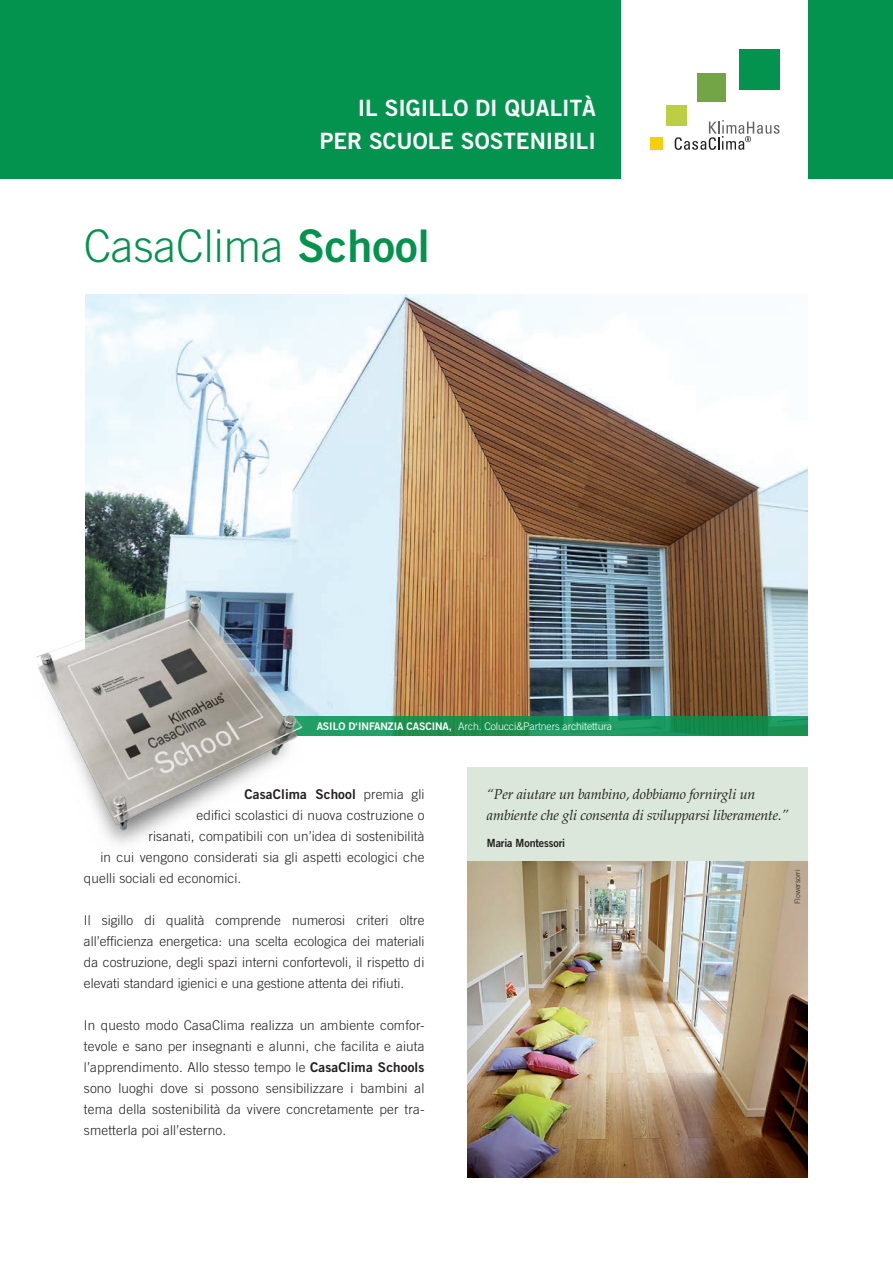
<style>
.page{position:relative;width:893px;height:1263px;background:#fff}
.page>*{position:absolute;margin:0;border:0;box-sizing:border-box;transform-origin:0 0}
.t1{font:300 45px "Trade Gothic";color:#03934e}
.t2{font:22.5px/33px "Trade Gothic Bold Two";color:#fff;text-align:right}
.t3{font:italic 14.25px/21px "Palatino";letter-spacing:-.01em;color:#231f20}
.t4{font:300 13.5px/21px "Trade Gothic";letter-spacing:.01em;color:#231f20;text-align:justify}
.t5{font:13.5px "Trade Gothic Bold Two";letter-spacing:.01em;color:#231f20}
.t6{font:11.25px "Trade Gothic Bold Two";letter-spacing:-.01em;color:#231f20;scale:.95 1}
.t7{font:300 10.5px "Trade Gothic";letter-spacing:-.01em;color:#fff}
.t8{font:300 7.5px "Trade Gothic";letter-spacing:-.01em;color:#231f20}
.s1{font-family:"Trade Gothic Bold Two";font-weight:400}
.s2{font-family:"Trade Gothic";font-weight:300}
</style>
<div class="page">
<div style="left:0;top:0;width:893px;height:178px;background:#03934e"></div>
<div style="left:622px;top:0;width:186px;height:192px;background:#fff"></div>
<div style="left:650px;top:138px;width:13px;height:12px;background:#f3cf10"></div>
<div style="left:667px;top:106px;width:20px;height:20px;background:#bcce45"></div>
<div style="left:697px;top:73px;width:28px;height:29px;background:#73a547"></div>
<div style="left:739px;top:49px;width:41px;height:41px;background:#03934e"></div>
<svg style="left:675px;top:120px;width:105px;height:30px"></svg>
<img style="left:85px;top:295px;width:723px;height:421px">
<div style="left:468px;top:767px;width:340px;height:95px;background:#dae7da"></div>
<img style="left:468px;top:862px;width:340px;height:316px">
<svg style="left:336px;top:716px;width:472px;height:20px;background:#1a9256"></svg>
<img style="left:36px;top:573px;width:300px;height:271px">
<p class="t2" style="left:320px;top:91px;width:278px">IL SIGILLO DI QUALITÀ<br>PER SCUOLE SOSTENIBILI</p>
<p class="t1" style="left:84px;top:219px;width:348px">CasaClima <span class="s1">School</span></p>
<p class="t7" style="left:317px;top:720px;width:297px"><span class="s1">ASILO D‘INFANZIA CASCINA,</span> Arch. Colucci&amp;Partners architettura</p>
<p class="t5" style="left:244px;top:785px;width:181px">CasaClima School <span class="s2">premia gli</span></p>
<p class="t4" style="left:196px;top:804px;width:230px">edifici scolastici di nuova costruzione o</p>
<p class="t4" style="left:148px;top:825px;width:277px">risanati, compatibili con un’idea di sostenibilità</p>
<p class="t4" style="left:100px;top:846px;width:326px">in cui vengono considerati sia gli aspetti ecologici che</p>
<p class="t4" style="left:84px;top:867px;width:159px">quelli sociali ed economici.</p>
<p class="t4" style="left:84px;top:909px;width:342px">Il sigillo di qualità comprende numerosi criteri oltre all’efficienza energetica: una scelta ecologica dei materiali da costruzione, degli spazi interni confortevoli, il rispetto di elevati standard igienici e una gestione attenta dei rifiuti.</p>
<p class="t4" style="left:84px;top:1014px;width:342px">In questo modo CasaClima realizza un ambiente comfor&shy;tevole e sano per insegnanti e alunni, che facilita e aiuta l’apprendimento. Allo stesso tempo le <span class="s1">CasaClima Schools </span>sono luoghi dove si possono sensibilizzare i bambini al tema della sostenibilità da vivere concretamente per tra&shy;smetterla poi all’esterno.</p>
<p class="t3" style="left:487px;top:783px;width:303px">“Per aiutare un bambino, dobbiamo fornirgli un ambiente che gli consenta di svilupparsi liberamente.”</p>
<p class="t6" style="left:487px;top:836px;width:84px">Maria Montessori</p>
<p class="t8" style="left:793px;top:904px;width:35px;rotate:-90deg">Flowersorri</p>
</div>
